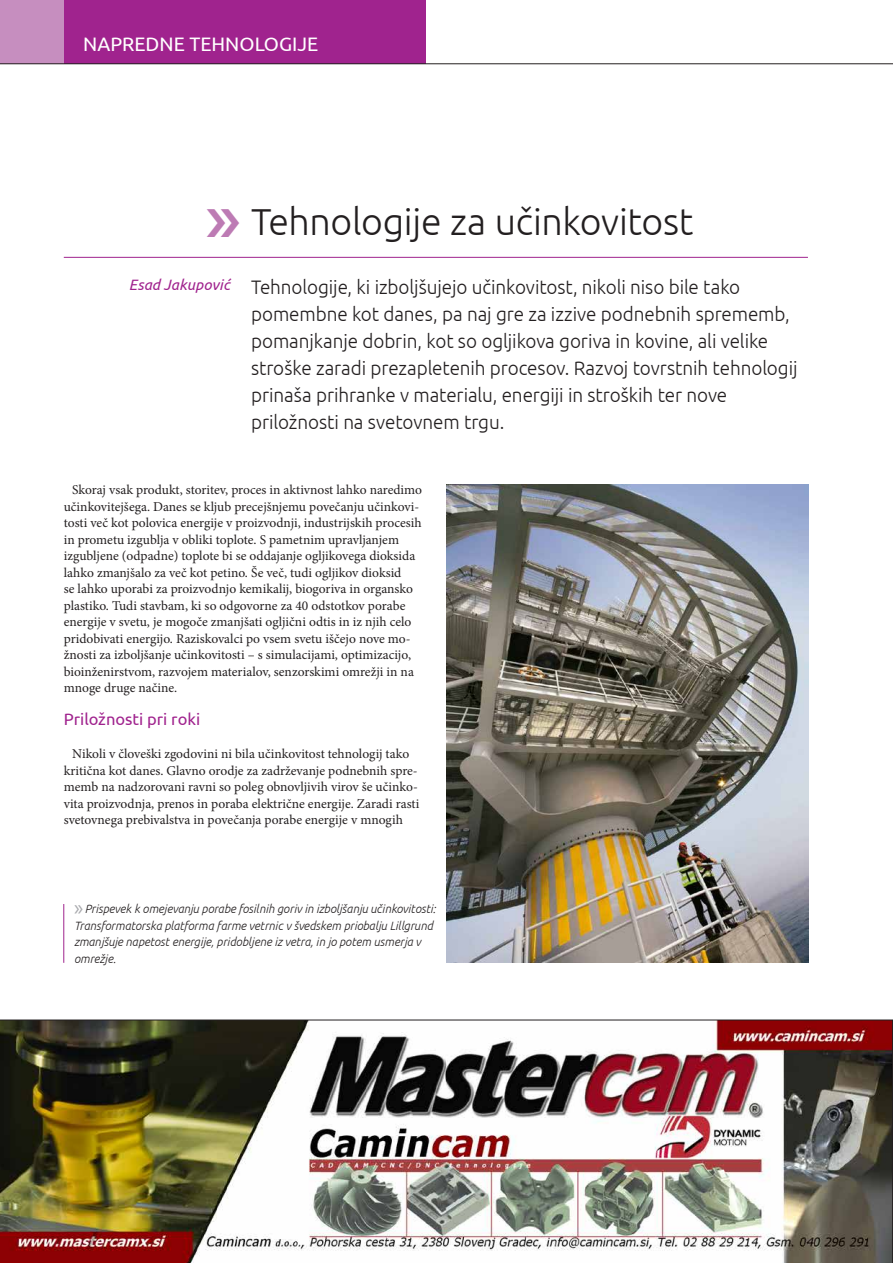
<style>
.page{position:relative;width:893px;height:1263px;background:#fff}
.page>*{position:absolute;margin:0;border:0;box-sizing:border-box;transform-origin:0 0}
.t1{font:300 37.5px "Ubuntu";letter-spacing:-.01em;color:#231f20}
.t2{font:300 19.5px/27px "Ubuntu";letter-spacing:-.005em;color:#231f20}
.t3{font:19.5px "Ubuntu";color:#fff}
.t4{font:16.5px "Ubuntu";color:#a0238e}
.t5{font:italic 15px "Ubuntu";letter-spacing:.005em;color:#a0238e}
.t6{font:13.5px/16.5px "Minion Pro";color:#231f20}
.t7{font:italic 300 12px/16.5px "Ubuntu";color:#231f20}
.s1{font-family:"Myriad Pro";font-weight:400;font-style:normal;font-size:22.5px;color:#a8a9ad}
</style>
<div class="page">
<div style="left:0;top:0;width:64px;height:64px;background:#c68ebf"></div>
<div style="left:64px;top:0;width:361px;height:64px;background:#a0238e"></div>
<hr style="left:64px;top:257px;width:744px;height:1px;background:#a0238e">
<img style="left:446px;top:484px;width:362px;height:479px">
<img style="left:0;top:1020px;width:893px;height:243px">
<hr style="left:63px;top:904px;width:1px;height:59px;background:#a0238e">
<hr style="left:0;top:63px;width:893px;height:1px;background:#231f20">
<h2 class="t3" style="left:83px;top:32px;width:237px">NAPREDNE TEHNOLOGIJE</h2>
<p class="t5" style="left:129px;top:276px;width:102px">Esad Jakupović</p>
<h1 class="t1" style="left:251px;top:199px;width:444px">Tehnologije za učinkovitost</h1>
<p class="t2" style="left:251px;top:273px;width:548px">Tehnologije, ki izboljšujejo učinkovitost, nikoli niso bile tako pomembne kot danes, pa naj gre za izzive podnebnih sprememb, pomanjkanje dobrin, kot so ogljikova goriva in kovine, ali velike stroške zaradi prezapletenih procesov. Razvoj tovrstnih tehnologij prinaša prihranke v materialu, energiji in stroških ter nove priložnosti na svetovnem trgu.</p>
<p class="t6" style="left:64px;top:481px;width:360px;text-indent:9px">Skoraj vsak produkt, storitev, proces in aktivnost lahko naredimo učinkovitejšega. Danes se kljub precejšnjemu povečanju učinkovi&shy;tosti več kot polovica energije v proizvodnji, industrijskih procesih in prometu izgublja v obliki toplote. S pametnim upravljanjem izgubljene (odpadne) toplote bi se oddajanje ogljikovega dioksida lahko zmanjšalo za več kot petino. Še več, tudi ogljikov dioksid<br>se lahko uporabi za proizvodnjo kemikalij, biogoriva in organsko plastiko. Tudi stavbam, ki so odgovorne za 40 odstotkov porabe energije v svetu, je mogoče zmanjšati ogljični odtis in iz njih celo pridobivati energijo. Raziskovalci po vsem svetu iščejo nove mo&shy;žnosti za izboljšanje učinkovitosti – s simulacijami, optimizacijo, bioinženirstvom, razvojem materialov, senzorskimi omrežji in na mnoge druge načine.</p>
<p class="t4" style="left:64px;top:709px;width:138px">Priložnosti pri roki</p>
<p class="t6" style="left:64px;top:745px;width:357px;text-indent:9px">Nikoli v človeški zgodovini ni bila učinkovitost tehnologij tako kritična kot danes. Glavno orodje za zadrževanje podnebnih spre&shy;memb na nadzorovani ravni so poleg obnovljivih virov še učinko&shy;vita proizvodnja, prenos in poraba električne energije. Zaradi rasti svetovnega prebivalstva in povečanja porabe energije v mnogih</p>
<p class="t7" style="left:74px;top:900px;width:363px"><span class="s1">»</span>Prispevek k omejevanju porabe fosilnih goriv in izboljšanju učinkovitosti:<br>Transformatorska platforma farme vetrnic v švedskem priobalju Lillgrund zmanjšuje napetost energije, pridobljene iz vetra, in jo potem usmerja v omrežje.</p>
</div>
